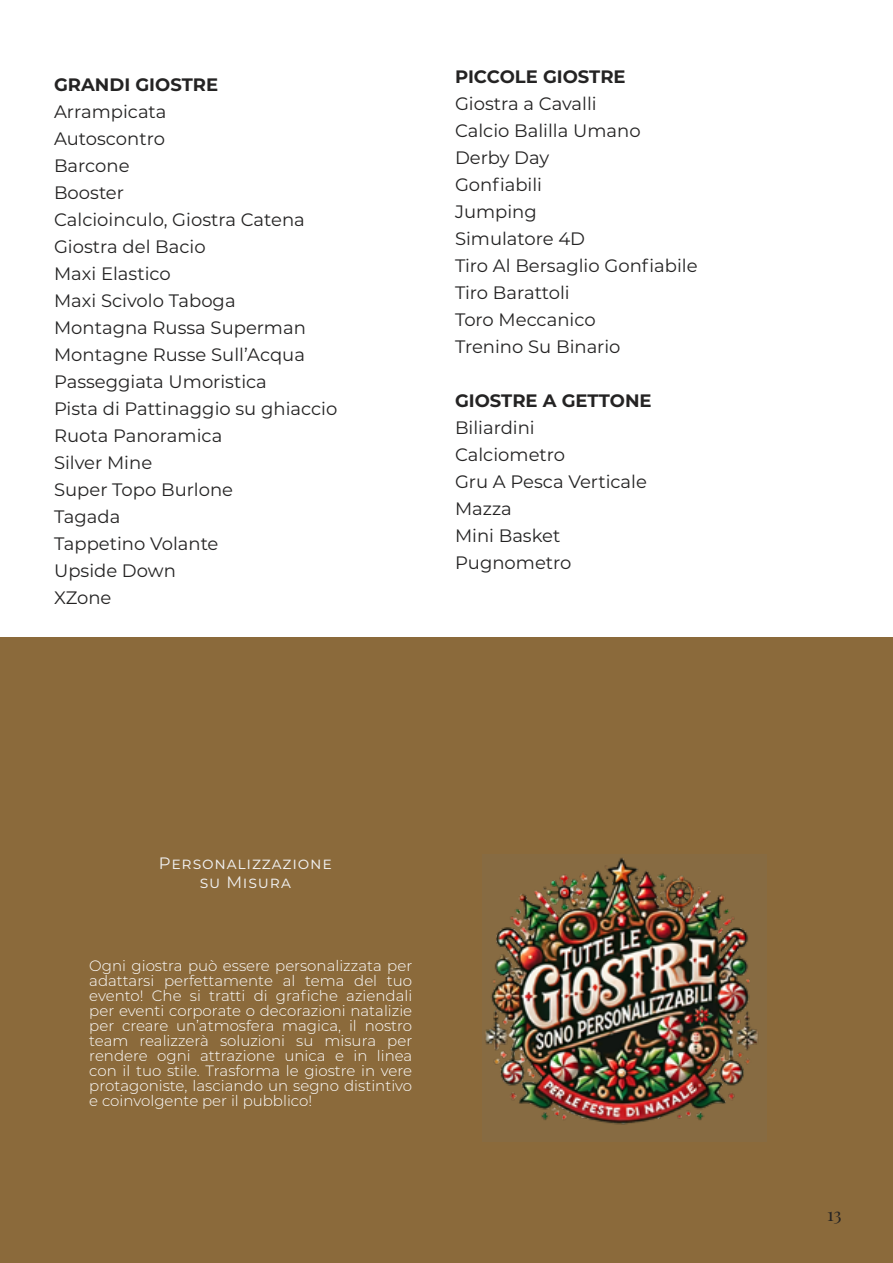
<style>
.page{position:relative;width:893px;height:1263px;background:#fff}
.page>*{position:absolute;margin:0;border:0;box-sizing:border-box;transform-origin:0 0}
.t1{font:18px/27px "Montserrat";color:#242323}
.t2{font:700 18px "Montserrat";color:#242323}
.t3{font:18px "Playfair Display";color:#242323}
.t4{font:16.5px/19.8px "Montserrat";letter-spacing:.05em;color:#f0f0f0;text-align:center}
.t5{font:300 15px/15px "Montserrat";color:#fff;text-align:justify}
</style>
<div class="page">
<div style="left:0;top:721px;width:893px;height:542px;background:#8b6a3b"></div>
<div style="left:0;top:638px;width:893px;height:555px;background:#8b6a3b"></div>
<img style="left:485px;top:857px;width:274px;height:268px">
<p class="t2" style="left:54px;top:72px;width:166px">GRANDI GIOSTRE</p>
<p class="t1" style="left:54px;top:98px;width:285px">Arrampicata<br>Autoscontro<br>Barcone<br>Booster<br>Calcioinculo, Giostra Catena<br>Giostra del Bacio<br>Maxi Elastico<br>Maxi Scivolo Taboga<br>Montagna Russa Superman<br>Montagne Russe Sull’Acqua<br>Passeggiata Umoristica<br>Pista di Pattinaggio su ghiaccio<br>Ruota Panoramica<br>Silver Mine<br>Super Topo Burlone<br>Tagada<br>Tappetino Volante<br>Upside Down<br>XZone</p>
<p class="t2" style="left:455px;top:64px;width:172px">PICCOLE GIOSTRE</p>
<p class="t1" style="left:455px;top:89px;width:244px">Giostra a Cavalli<br>Calcio Balilla Umano<br>Derby Day<br>Gonfiabili<br>Jumping<br>Simulatore 4D<br>Tiro Al Bersaglio Gonfiabile<br>Tiro Barattoli<br>Toro Meccanico<br>Trenino Su Binario</p>
<p class="t2" style="left:455px;top:388px;width:198px">GIOSTRE A GETTONE</p>
<p class="t1" style="left:455px;top:413px;width:193px">Biliardini<br>Calciometro<br>Gru A Pesca Verticale<br>Mazza<br>Mini Basket<br>Pugnometro</p>
<p class="t4" style="left:159px;top:852px;width:175px">Personalizzazione su Misura</p>
<p class="t5" style="left:89px;top:958px;width:324px">Ogni giostra può essere personalizzata per adattarsi perfettamente al tema del tuo evento! Che si tratti di grafiche aziendali per eventi corporate o decorazioni natalizie per creare un’atmosfera magica, il nostro team realizzerà soluzioni su misura per rendere ogni attrazione unica e in linea con il tuo stile. Trasforma le giostre in vere protagoniste, lasciando un segno distintivo e coinvolgente per il pubblico!</p>
<p class="t3" style="left:827px;top:1200px;width:16px">13</p>
</div>
